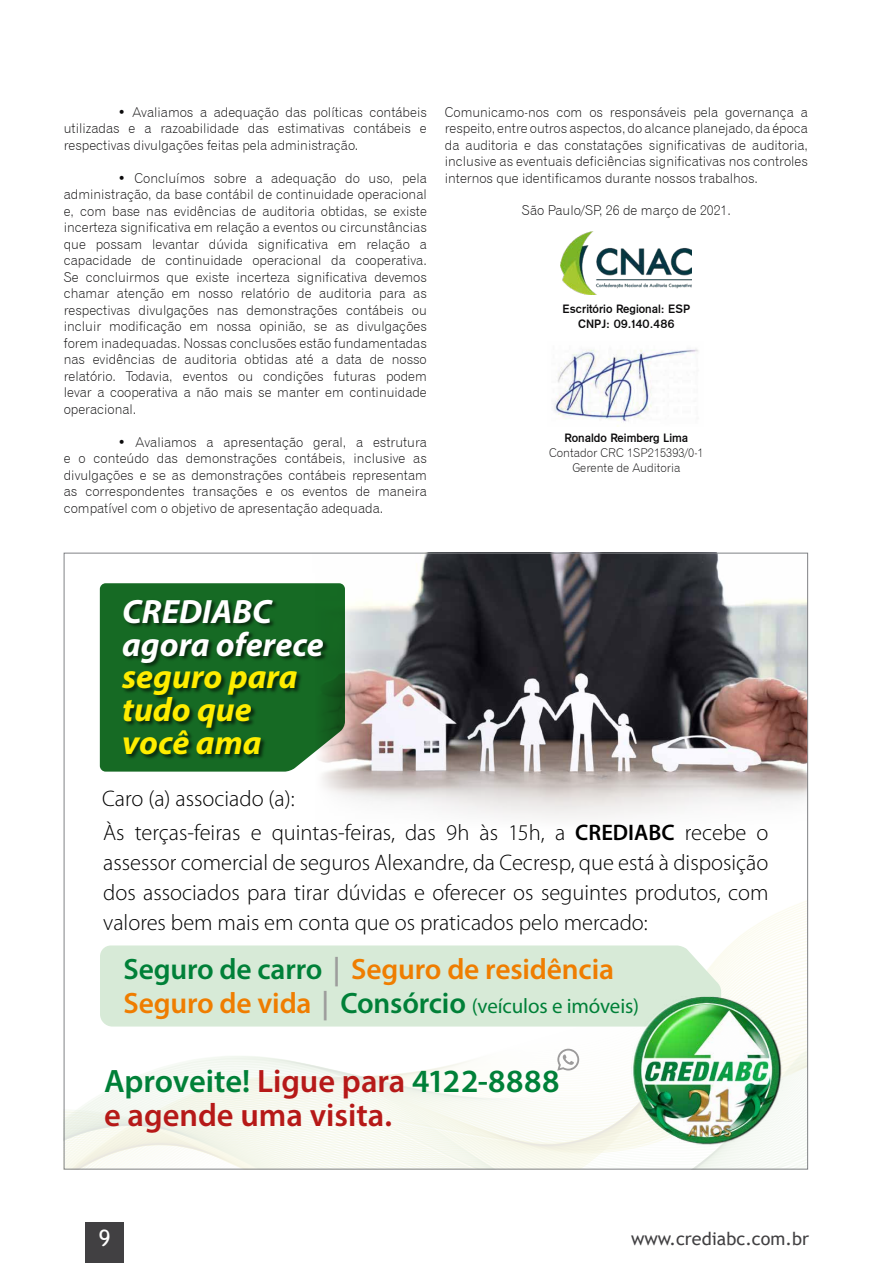
<style>
.page{position:relative;width:893px;height:1263px;background:#fff}
.page>*{position:absolute;margin:0;border:0;box-sizing:border-box;transform-origin:0 0}
.t1{font:italic 700 33.75px/32.7px "Myriad Pro";color:#ffed00}
.t2{font:italic 700 33.75px/32.7px "Myriad Pro";color:#fff}
.t3{font:600 32.55px/34.5px "Myriad Pro";color:#b61918}
.t4{font:600 29.55px "Myriad Pro";letter-spacing:-.005em;color:#ef7d00}
.t5{font:300 22.5px/30px "Myriad Pro";color:#000;text-align:justify}
.t6{font:22.5px "Trebuchet MS";color:#fff}
.t7{font:21px "Myriad Pro";letter-spacing:-.005em;color:#008038}
.t8{font:18px "Trebuchet MS";color:#414042}
.t9{font:13.5px/16.5px "Gothic 720 BT Light B";color:#0b0a0b;text-align:justify}
.t10{font:12px/15px "Gothic 725 BT Bold A";color:#0b0a0b;text-align:center}
.t11{font:12px/15px "Gothic 720 BT Light B";color:#0b0a0b;text-align:center}
.s1{font-weight:600}
.s2{color:#008038}
.s3{color:#9d9d9c}
.s4{font-weight:600;font-size:29.55px;color:#ef7d00}
.s5{font-weight:600;font-size:29.55px;color:#9d9d9c}
.s6{font-weight:600;font-size:29.55px}
</style>
<div class="page">
<div style="left:85px;top:1222px;width:39px;height:41px;background:#414042"></div>
<img style="left:554px;top:349px;width:144px;height:77px">
<img style="left:560px;top:232px;width:131px;height:63px">
<img style="left:386px;top:555px;width:420px;height:185px">
<svg style="left:386px;top:740px;width:420px;height:79px"></svg>
<svg style="left:322px;top:602px;width:64px;height:200px"></svg>
<svg style="left:110px;top:901px;width:696px;height:127px"></svg>
<svg style="left:66px;top:1028px;width:740px;height:139px;fill:#fafbf5"></svg>
<div style="left:100px;top:945px;width:621px;height:81px;background:#d7ead7"></div>
<img style="left:628px;top:991px;width:158px;height:157px">
<svg style="left:557px;top:1049px;width:22px;height:22px"></svg>
<svg style="left:100px;top:583px;width:245px;height:189px;background:#257030"></svg>
<img style="left:120px;top:593px;width:218px;height:177px">
<p class="t9" style="left:64px;top:103px;width:365px;text-indent:54px">• Avaliamos a adequação das políticas contábeis utilizadas e a razoabilidade das estimativas contábeis e respectivas divulgações feitas pela administração.</p>
<p class="t9" style="left:64px;top:169px;width:365px;text-indent:54px">• Concluímos sobre a adequação do uso, pela administração, da base contábil de continuidade operacional e, com base nas evidências de auditoria obtidas, se existe incerteza significativa em relação a eventos ou circunstâncias que possam levantar dúvida significativa em relação a capacidade de continuidade operacional da cooperativa.<br>Se concluirmos que existe incerteza significativa devemos chamar atenção em nosso relatório de auditoria para as respectivas divulgações nas demonstrações contábeis ou incluir modificação em nossa opinião, se as divulgações forem inadequadas. Nossas conclusões estão fundamentadas nas evidências de auditoria obtidas até a data de nosso relatório. Todavia, eventos ou condições futuras podem levar a cooperativa a não mais se manter em continuidade operacional.</p>
<p class="t9" style="left:64px;top:433px;width:365px;text-indent:54px">• Avaliamos a apresentação geral, a estrutura e o conteúdo das demonstrações contábeis, inclusive as divulgações e se as demonstrações contábeis representam as correspondentes transações e os eventos de maneira compatível com o objetivo de apresentação adequada.</p>
<p class="t9" style="left:445px;top:103px;width:365px">Comunicamo-nos com os responsáveis pela governança a respeito, entre outros aspectos, do alcance planejado, da época da auditoria e das constatações significativas de auditoria, inclusive as eventuais deficiências significativas nos controles internos que identificamos durante nossos trabalhos.</p>
<p class="t9" style="left:522px;top:202px;width:211px">São Paulo/SP, 26 de março de 2021.</p>
<p class="t10" style="left:563px;top:302px;width:129px">Escritório Regional: ESP<br>CNPJ: 09.140.486</p>
<p class="t10" style="left:565px;top:431px;width:125px">Ronaldo Reimberg Lima</p>
<p class="t11" style="left:549px;top:445px;width:156px">Contador CRC 1SP215393/0-1<br>Gerente de Auditoria</p>
<h1 class="t2" style="left:122px;top:594px;width:203px">CREDIABC agora oferece</h1>
<h1 class="t1" style="left:122px;top:659px;width:177px">seguro para tudo que você ama</h1>
<h3 class="t5" style="left:102px;top:783px;width:194px">Caro (a) associado (a):</h3>
<p class="t5" style="left:103px;top:817px;width:667px">Às terças-feiras e quintas-feiras, das 9h às 15h, a <span class="s1">CREDIABC</span> recebe o assessor comercial de seguros Alexandre, da Cecresp, que está à disposição dos associados para tirar dúvidas e oferecer os seguintes produtos, com valores bem mais em conta que os praticados pelo mercado:</p>
<h3 class="t4" style="left:123px;top:951px;width:492px"><span class="s2">Seguro de carro</span> <span class="s3">|</span> Seguro de residência</h3>
<h3 class="t7" style="left:123px;top:993px;width:517px"><span class="s4">Seguro de vida</span> <span class="s5">|</span> <span class="s6">Consórcio</span> (veículos e imóveis)</h3>
<h2 class="t3" style="left:104px;top:1063px;width:457px"><span class="s2">Aproveite!</span> Ligue para <span class="s2">4122-8888 </span>e agende uma visita.</h2>
<h3 class="t6" style="left:99px;top:1224px;width:13px">9</h3>
<h3 class="t8" style="left:631px;top:1227px;width:179px">www.crediabc.com.br</h3>
</div>
